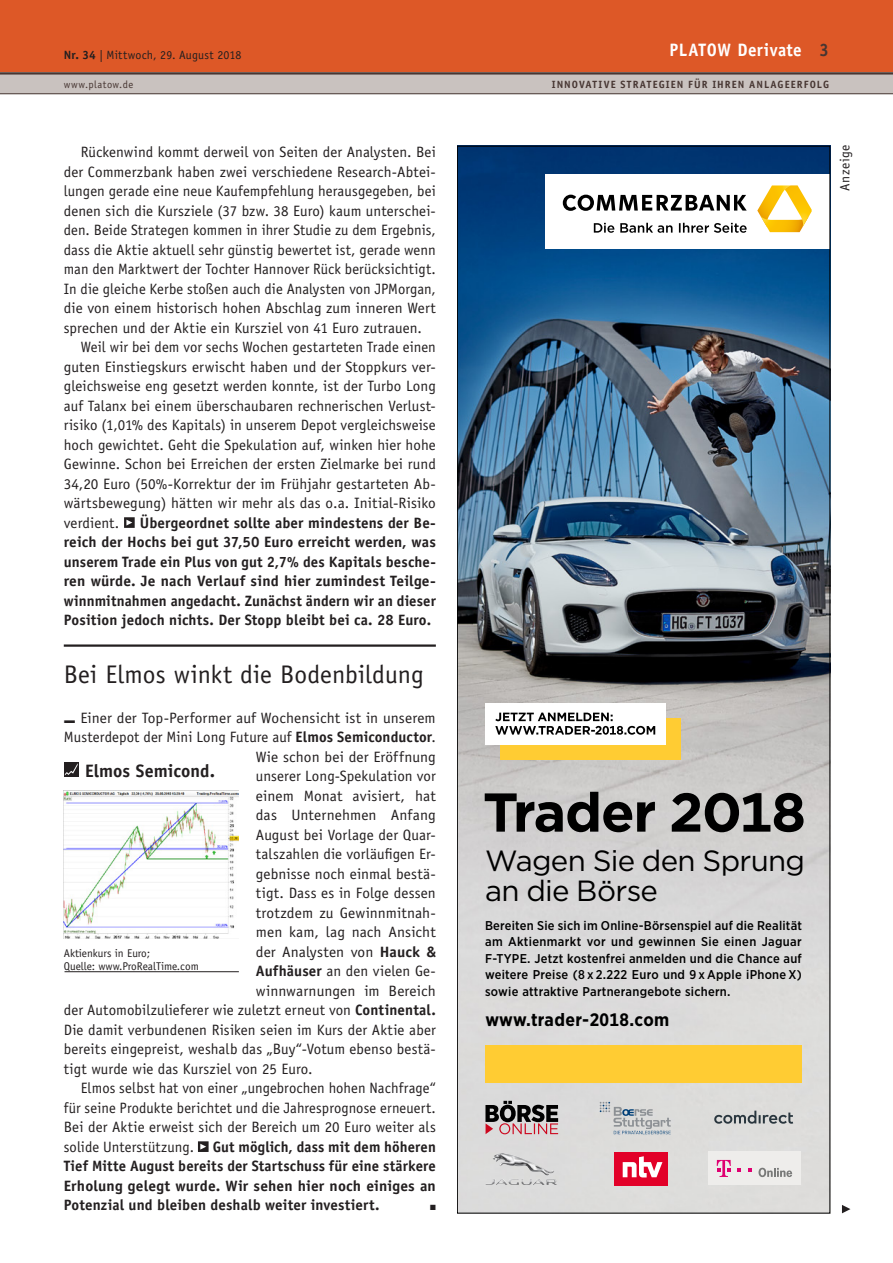
<style>
.page{position:relative;width:893px;height:1263px;background:#fff}
.page>*{position:absolute;margin:0;border:0;box-sizing:border-box;transform-origin:0 0}
.t1{font:700 54.6px "Gotham";letter-spacing:-.025em;color:#000}
.t2{font:29.25px/30.6px "Gotham";letter-spacing:-.025em;color:#000}
.t3{font:25.5px "Officina Sans Std";letter-spacing:.005em;color:#231f20}
.t4{font:700 18px "Gotham Narrow";letter-spacing:.02em;color:#000}
.t5{font:700 18px "Officina Sans Std";color:#fff;scale:.95 1}
.t6{font:700 18px "Officina Sans Std";letter-spacing:.005em;color:#231f20}
.t7{font:15px "Officina Sans Std";letter-spacing:.005em;color:#231f20}
.t8{font:700 15px/19.5px "Officina Sans Std";letter-spacing:.01em;color:#231f20;text-align:justify}
.t9{font:13.5px "Officina Sans Std";color:#231f20}
.t10{font:500 12.75px/16.5px "Gotham Narrow";letter-spacing:.02em;color:#000;text-align:justify}
.t11{font:12px "Officina Sans Std";letter-spacing:.01em;color:#231f20}
.t12{font:11.25px/12.8px "Officina Sans Std";color:#231f20}
.t13{font:700 10.5px "Officina Sans Std";letter-spacing:.095em;color:#473632}
.t14{font:10.5px "Officina Sans Std";letter-spacing:.045em;color:#473632}
.t15{font:7.5px "Zapf Dingbats";color:#231f20}
.s1{font-weight:700}
.s2{color:#473632}
.s3{font-weight:400}
</style>
<div class="page">
<div style="left:0;top:0;width:893px;height:72px;background:#dd5827"></div>
<div style="left:0;top:72px;width:893px;height:22px;background:#c9c2bf"></div>
<hr style="left:0;top:72px;width:893px;height:3px;background:#473632">
<hr style="left:0;top:94px;width:893px;height:1px;background:#473632">
<img style="left:459px;top:148px;width:369px;height:1063px">
<div style="left:546px;top:174px;width:284px;height:75px;background:#fff"></div>
<div style="left:485px;top:1045px;width:317px;height:37px;background:#fc3"></div>
<svg style="left:563px;top:195px;width:184px;height:16px"></svg>
<svg style="left:757px;top:185px;width:55px;height:47px"></svg>
<svg style="left:594px;top:223px;width:153px;height:10px"></svg>
<svg style="left:600px;top:1102px;width:71px;height:32px;background:#c3c6c8"></svg>
<svg style="left:485px;top:1101px;width:73px;height:33px;background:#8d7b7d"></svg>
<svg style="left:714px;top:1111px;width:79px;height:13px"></svg>
<div style="left:614px;top:1152px;width:54px;height:33px;background:#e20028"></div>
<svg style="left:623px;top:1156px;width:39px;height:21px"></svg>
<img style="left:486px;top:1174px;width:71px;height:11px">
<div style="left:708px;top:1151px;width:93px;height:34px;background:#eeedeb"></div>
<svg style="left:717px;top:1160px;width:14px;height:17px"></svg>
<svg style="left:748px;top:1168px;width:4px;height:3px"></svg>
<svg style="left:758px;top:1168px;width:34px;height:9px"></svg>
<div style="left:501px;top:718px;width:180px;height:41px;background:#fc3"></div>
<div style="left:486px;top:703px;width:180px;height:41px;background:#fff"></div>
<svg style="left:495px;top:712px;width:160px;height:23px"></svg>
<hr style="left:64px;top:644px;width:372px;height:3px;background:#231f20">
<svg style="left:198px;top:1141px;width:11px;height:11px"></svg>
<svg style="left:842px;top:1205px;width:8px;height:8px"></svg>
<img style="left:64px;top:790px;width:175px;height:148px">
<div style="left:64px;top:762px;width:15px;height:15px;background:#231f20"></div>
<svg style="left:65px;top:763px;width:13px;height:12px"></svg>
<hr style="left:65px;top:971px;width:174px;height:1px;background:#231f20">
<svg style="left:124px;top:517px;width:11px;height:11px"></svg>
<p class="t11" style="left:64px;top:47px;width:179px"><span class="s1">Nr. 34</span> | Mittwoch, 29. August 2018</p>
<p class="t5" style="left:669px;top:39px;width:21px">PLATO</p>
<p class="t5" style="left:717px;top:39px;width:119px">W Derivate <span class="s2">3</span></p>
<p class="t14" style="left:64px;top:79px;width:71px">www.platow.de</p>
<p class="t13" style="left:552px;top:78px;width:279px">Innovative Strategien für Ihren Anlageerfolg</p>
<p class="t7" style="left:81px;top:143px;width:357px">Rückenwind kommt derweil von Seiten der Analysten. Bei</p>
<p class="t7" style="left:64px;top:163px;width:374px">der Commerzbank haben zwei verschiedene Research-Abtei-</p>
<p class="t7" style="left:64px;top:182px;width:374px">lungen gerade eine neue Kaufempfehlung herausgegeben, bei</p>
<p class="t7" style="left:64px;top:202px;width:374px">denen sich die Kursziele (37 bzw. 38 Euro) kaum unterschei-</p>
<p class="t7" style="left:64px;top:221px;width:374px">den. Beide Strategen kommen in ihrer Studie zu dem Ergebnis,</p>
<p class="t7" style="left:64px;top:241px;width:374px">dass die Aktie aktuell sehr günstig bewertet ist, gerade wenn</p>
<p class="t7" style="left:64px;top:260px;width:374px">man den Marktwert der Tochter Hannover Rück berücksichtigt.</p>
<p class="t7" style="left:64px;top:280px;width:374px">In die gleiche Kerbe stoßen auch die Analysten von JPMorgan,</p>
<p class="t7" style="left:64px;top:299px;width:374px">die von einem historisch hohen Abschlag zum inneren Wert</p>
<p class="t7" style="left:64px;top:319px;width:360px">sprechen und der Aktie ein Kursziel von 41 Euro zutrauen.</p>
<p class="t7" style="left:81px;top:338px;width:357px">Weil wir bei dem vor sechs Wochen gestarteten Trade einen</p>
<p class="t7" style="left:64px;top:358px;width:374px">guten Einstiegskurs erwischt haben und der Stoppkurs ver-</p>
<p class="t7" style="left:64px;top:377px;width:374px">gleichsweise eng gesetzt werden konnte, ist der Turbo Long</p>
<p class="t7" style="left:64px;top:397px;width:374px">auf Talanx bei einem überschaubaren rechnerischen Verlust-</p>
<p class="t7" style="left:64px;top:416px;width:374px">risiko (1,01% des Kapitals) in unserem Depot vergleichsweise</p>
<p class="t7" style="left:64px;top:436px;width:374px">hoch gewichtet. Geht die Spekulation auf, winken hier hohe</p>
<p class="t7" style="left:64px;top:455px;width:374px">Gewinne. Schon bei Erreichen der ersten Zielmarke bei rund</p>
<p class="t7" style="left:64px;top:475px;width:374px">34,20 Euro (50%-Korrektur der im Frühjahr gestarteten Ab-</p>
<p class="t7" style="left:64px;top:494px;width:374px">wärtsbewegung) hätten wir mehr als das o.a. Initial-Risiko</p>
<p class="t7" style="left:64px;top:514px;width:57px">verdient.</p>
<p class="t8" style="left:64px;top:513px;width:374px;text-indent:76px">Übergeordnet sollte aber mindestens der Be&shy;reich der H ochs bei gut 37,50 Euro erreicht werden, was unserem Trade ein Plus von gut 2,7% des Kapitals besche&shy;ren würde. Je nach Verlauf sind hier zumindest Teilge&shy;winnmitnahmen angedacht. Zunächst ändern wir an dieser Position jedoch nichts. Der Stopp bleibt bei ca. 28 Euro.</p>
<h3 class="t3" style="left:64px;top:659px;width:361px">Bei Elmos winkt die Bodenbildung</h3>
<p class="t7" style="left:64px;top:709px;width:373px">■ Einer der Top-Performer auf Wochensicht ist in unserem</p>
<p class="t7" style="left:64px;top:728px;width:374px">Musterdepot der Mini Long Future auf <span class="s1">Elmos Semiconductor</span>.</p>
<p class="t7" style="left:256px;top:748px;width:181px">Wie schon bei der Eröffnung</p>
<p class="t7" style="left:256px;top:767px;width:182px">unserer Long-Spekulation vor</p>
<p class="t7" style="left:256px;top:787px;width:181px">einem Monat avisiert, hat</p>
<p class="t7" style="left:256px;top:806px;width:181px">das Unternehmen Anfang</p>
<p class="t7" style="left:256px;top:826px;width:181px">August bei Vorlage der Quar-</p>
<p class="t7" style="left:256px;top:845px;width:181px">talszahlen die vorläufigen Er-</p>
<p class="t7" style="left:256px;top:865px;width:181px">gebnisse noch einmal bestä-</p>
<p class="t7" style="left:256px;top:884px;width:181px">tigt. Dass es in Folge dessen</p>
<p class="t7" style="left:256px;top:904px;width:181px">trotzdem zu Gewinnmitnah-</p>
<p class="t7" style="left:256px;top:923px;width:181px">men kam, lag nach Ansicht</p>
<p class="t7" style="left:256px;top:943px;width:181px">der Analysten von <span class="s1">Hauck &amp;</span></p>
<p class="t7" style="left:256px;top:962px;width:181px"><span class="s1">Aufhäuser</span> an den vielen Ge-</p>
<p class="t7" style="left:256px;top:982px;width:181px">winnwarnungen im Bereich</p>
<p class="t7" style="left:64px;top:1001px;width:374px">der Automobilzulieferer wie zuletzt erneut von <span class="s1">Continental.</span></p>
<p class="t7" style="left:64px;top:1021px;width:374px">Die damit verbundenen Risiken seien im Kurs der Aktie aber</p>
<p class="t7" style="left:64px;top:1040px;width:374px">bereits eingepreist, weshalb das „Buy“-Votum ebenso bestä-</p>
<p class="t7" style="left:64px;top:1060px;width:250px">tigt wurde wie das Kursziel von 25 Euro.</p>
<p class="t7" style="left:81px;top:1079px;width:357px">Elmos selbst hat von einer „ungebrochen hohen Nachfrage“</p>
<p class="t7" style="left:64px;top:1099px;width:374px">für seine Produkte berichtet und die Jahresprognose erneuert.</p>
<p class="t7" style="left:64px;top:1118px;width:374px">Bei der Aktie erweist sich der Bereich um 20 Euro weiter als</p>
<p class="t8" style="left:64px;top:1137px;width:374px"><span class="s3">solide Unterstützung.</span> Gut möglich, dass mit dem höheren</p>
<p class="t8" style="left:64px;top:1156px;width:374px">Tief Mitte August bereits der Startschuss für eine stärkere</p>
<p class="t8" style="left:64px;top:1176px;width:374px">Erholung gelegt wurde. Wir sehen hier noch einiges an</p>
<p class="t8" style="left:64px;top:1195px;width:317px">Potenzial und bleiben deshalb weiter investiert.</p>
<p class="t15" style="left:430px;top:1204px;width:7px">■</p>
<p class="t6" style="left:79px;top:759px;width:138px">Elmos Semicond.</p>
<p class="t12" style="left:64px;top:947px;width:137px">Aktienkurs in Euro;<br>Quelle: www.ProRealTime.com</p>
<p class="t9" style="left:837px;top:191px;width:48px;rotate:-90deg">Anzeige</p>
<h1 class="t1" style="left:483px;top:776px;width:325px">Trader 2018</h1>
<h2 class="t2" style="left:485px;top:844px;width:322px">Wagen Sie den Sprung an die Börse</h2>
<p class="t10" style="left:485px;top:916px;width:318px">Bereiten Sie sich im Online-Börsenspiel auf die Realität am Aktienmarkt vor und gewinnen Sie einen Jaguar F-TYPE. Jetzt kostenfrei anmelden und die Chance auf weitere Preise (8 x 2.222 Euro und 9 x Apple iPhone X) sowie attraktive Partnerangebote sichern.</p>
<p class="t4" style="left:485px;top:1008px;width:185px">www.trader-2018.com</p>
</div>
